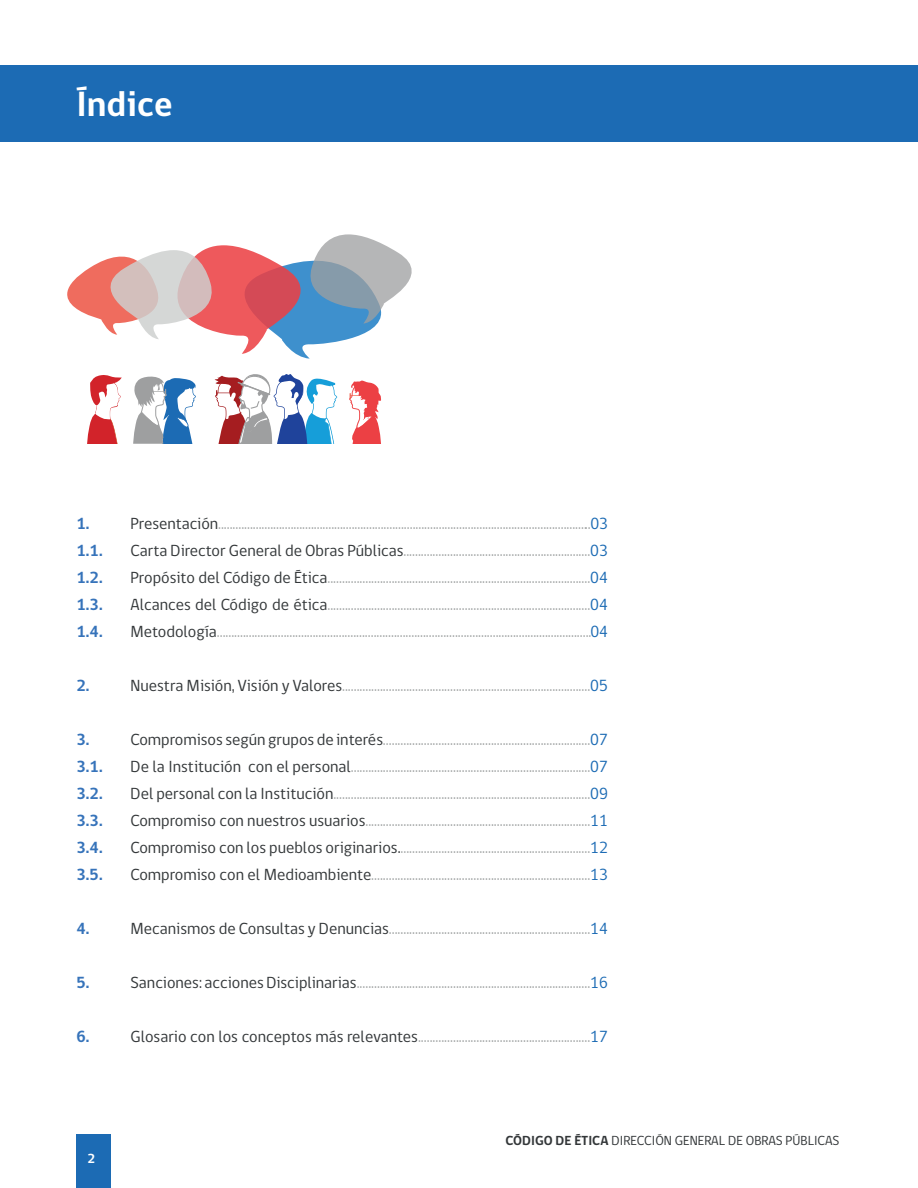
<style>
.page{position:relative;width:918px;height:1188px;background:#fff}
.page>*{position:absolute;margin:0;border:0;box-sizing:border-box;transform-origin:0 0}
.t1{font:700 36px "gob CL";color:#fff}
.t2{font:16.5px "gob CL";color:#a7aaaa}
.t3{font:700 16.5px "gob CL";color:#3673ba}
.t4{font:13.5px "gob CL";color:#333739}
.t5{font:700 13.5px "gob CL";color:#fff}
.s1{color:#333739}
.s2{color:#1c6bb4}
.s3{font-weight:700}
</style>
<div class="page">
<div style="left:77px;top:1135px;width:34px;height:53px;background:#1c6bb4"></div>
<div style="left:0;top:65px;width:918px;height:77px;background:#1c6bb4"></div>
<svg style="left:87px;top:375px;width:35px;height:69px"></svg>
<svg style="left:67px;top:234px;width:345px;height:125px"></svg>
<svg style="left:349px;top:380px;width:32px;height:64px"></svg>
<svg style="left:214px;top:374px;width:123px;height:70px"></svg>
<svg style="left:133px;top:376px;width:63px;height:68px"></svg>
<h1 class="t1" style="left:77px;top:80px;width:98px">Índice</h1>
<p class="t3" style="left:77px;top:512px;width:15px">1.</p>
<p class="t2" style="left:131px;top:512px;width:479px"><span class="s1">Presentación</span>................................................................................................................................<span class="s2">03</span></p>
<p class="t3" style="left:77px;top:539px;width:28px">1.1.</p>
<p class="t2" style="left:131px;top:539px;width:479px"><span class="s1">Carta Director General de Obras Públicas</span>................................................................<span class="s2">03</span></p>
<p class="t3" style="left:77px;top:566px;width:28px">1.2.</p>
<p class="t2" style="left:131px;top:566px;width:479px"><span class="s1">Propósito del Código de Ética</span>..........................................................................................<span class="s2">04</span></p>
<p class="t3" style="left:77px;top:593px;width:28px">1.3.</p>
<p class="t2" style="left:131px;top:593px;width:479px"><span class="s1">Alcances del Código de ética</span>..........................................................................................<span class="s2">04</span></p>
<p class="t3" style="left:77px;top:620px;width:28px">1.4.</p>
<p class="t2" style="left:131px;top:620px;width:479px"><span class="s1">Metodología</span>.................................................................................................................................<span class="s2">04</span></p>
<p class="t3" style="left:77px;top:674px;width:15px">2.</p>
<p class="t2" style="left:131px;top:674px;width:479px"><span class="s1">Nuestra Misión, Visión y Valores</span>.....................................................................................<span class="s2">05</span></p>
<p class="t3" style="left:77px;top:728px;width:15px">3.</p>
<p class="t2" style="left:131px;top:728px;width:479px"><span class="s1">Compromisos según grupos de interés</span>.......................................................................<span class="s2">07</span></p>
<p class="t3" style="left:77px;top:755px;width:28px">3.1.</p>
<p class="t2" style="left:131px;top:755px;width:479px"><span class="s1">De la Institución con el personal</span>..................................................................................<span class="s2">07</span></p>
<p class="t3" style="left:77px;top:782px;width:28px">3.2.</p>
<p class="t2" style="left:131px;top:782px;width:479px"><span class="s1">Del personal con la Institución</span>........................................................................................<span class="s2">09</span></p>
<p class="t3" style="left:77px;top:809px;width:28px">3.3.</p>
<p class="t2" style="left:131px;top:809px;width:479px"><span class="s1">Compromiso con nuestros usuarios</span>.............................................................................<span class="s2">11</span></p>
<p class="t3" style="left:77px;top:836px;width:28px">3.4.</p>
<p class="t2" style="left:131px;top:836px;width:479px"><span class="s1">Compromiso con los pueblos originarios.</span>.................................................................<span class="s2">12</span></p>
<p class="t3" style="left:77px;top:863px;width:28px">3.5.</p>
<p class="t2" style="left:131px;top:863px;width:479px"><span class="s1">Compromiso con el Medioambiente</span>...........................................................................<span class="s2">13</span></p>
<p class="t3" style="left:77px;top:917px;width:15px">4.</p>
<p class="t2" style="left:131px;top:917px;width:479px"><span class="s1">Mecanismos de Consultas y Denuncias</span>.....................................................................<span class="s2">14</span></p>
<p class="t3" style="left:77px;top:971px;width:15px">5.</p>
<p class="t2" style="left:131px;top:971px;width:479px"><span class="s1">Sanciones: accionesDisciplinarias</span>................................................................................<span class="s2">16</span></p>
<p class="t3" style="left:77px;top:1025px;width:15px">6.</p>
<p class="t2" style="left:131px;top:1025px;width:479px"><span class="s1">Glosario con los conceptos más relevantes</span>...........................................................<span class="s2">17</span></p>
<p class="t5" style="left:87px;top:1149px;width:9px">2</p>
<p class="t4" style="left:505px;top:1131px;width:336px"><span class="s3">CÓDIGO DE ÉTICA</span> DIRECCIÓN GENERAL DE OBRAS PÚBLICAS</p>
</div>
